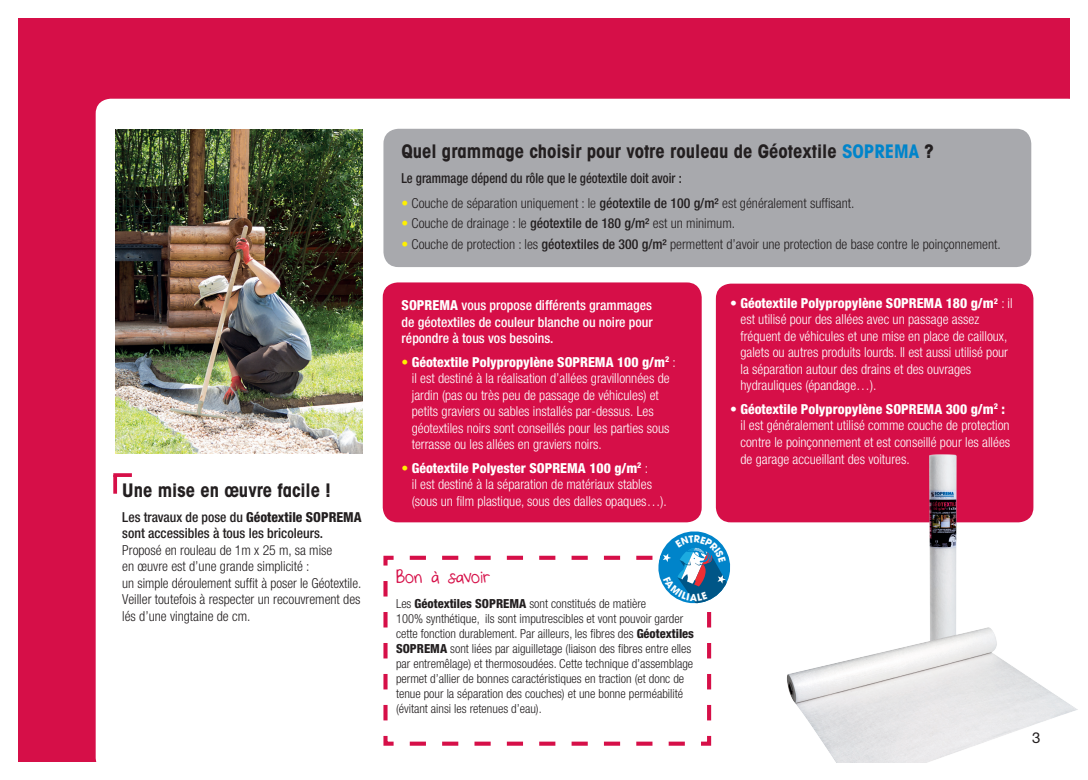
<style>
.page{position:relative;width:1088px;height:780px;background:#fff}
.page>*{position:absolute;margin:0;border:0;box-sizing:border-box;transform-origin:0 0}
.t1{font:700 condensed 18.75px "Avant Garde";color:#231f20}
.t2{font:17.75px "Beautiful Every Time";color:#d60f48}
.t3{font:15px "Helvetica Neue";color:#231f20}
.t4{font:300 condensed 13.75px/16.5px "Helvetica Neue";color:#fff}
.t5{font:300 condensed 13.75px/16.5px "Helvetica Neue";color:#231f20}
.t6{font:500 condensed 13.75px/16.5px "Helvetica Neue";color:#fff;text-align:justify}
.t7{font:500 condensed 13.75px/16.5px "Helvetica Neue";color:#231f20}
.t8{font:500 condensed 13.75px "Helvetica Neue";color:#231f20;scale:.92 1}
.t9{font:300 condensed 12.5px/15px "Helvetica Neue";color:#231f20}
.s1{font-weight:800}
.s2{color:#0084ca}
.s3{color:#fff101}
.s4{font-weight:500}
</style>
<div class="page">
<div style="left:18px;top:18px;width:1052px;height:743px;background:#d60f48"></div>
<div style="left:96px;top:99px;width:986px;height:673px;background:#fff;border-radius:15px"></div>
<div style="left:383px;top:129px;width:648px;height:138px;background:#a8a9ad;border-radius:15px"></div>
<div style="left:716px;top:283px;width:317px;height:239px;background:#d60f48;border-radius:15px"></div>
<div style="left:383px;top:282px;width:319px;height:240px;background:#d60f48;border-radius:15px"></div>
<img style="left:115px;top:129px;width:247px;height:325px">
<svg style="left:383px;top:555px;width:329px;height:191px"></svg>
<svg style="left:113px;top:477px;width:4px;height:16px"></svg>
<svg style="left:113px;top:473px;width:19px;height:4px"></svg>
<img style="left:759px;top:454px;width:319px;height:308px">
<svg style="left:402px;top:531px;width:329px;height:189px"></svg>
<h1 class="t1" style="left:122px;top:478px;width:210px">Une mise en œuvre facile !</h1>
<p class="t7" style="left:122px;top:508px;width:241px">Les travaux de pose du <span class="s1">Géotextile SOPREMA </span>sont accessibles à tous les bricoleurs.</p>
<p class="t5" style="left:122px;top:541px;width:241px">Proposé en rouleau de 1m x 25 m, sa mise<br>en œuvre est d’une grande simplicité :<br>un simple déroulement suffit à poser le Géotextile.<br>Veiller toutefois à respecter un recouvrement des lés d’une vingtaine de cm.</p>
<h1 class="t1" style="left:401px;top:139px;width:534px">Quel grammage choisir pour votre rouleau de Géotextile <span class="s2">SOPREMA</span> ?</h1>
<p class="t8" style="left:401px;top:170px;width:306px">Le grammage dépend du rôle que le géotextile doit avoir :</p>
<p class="t5" style="left:401px;top:195px;width:455px"><span class="s3">•</span> Couche de séparation uniquement : le <span class="s4">géotextile de 100 g/m²</span> est généralement suffisant.</p>
<p class="t5" style="left:401px;top:215px;width:335px"><span class="s3">•</span> Couche de drainage : le <span class="s4">géotextile de 180 g/m²</span> est un minimum.</p>
<p class="t5" style="left:401px;top:235px;width:601px"><span class="s3">•</span> Couche de protection : les <span class="s4">géotextiles de 300 g/m²</span> permettent d’avoir une protection de base contre le poinçonnement.</p>
<p class="t6" style="left:402px;top:297px;width:253px"><span class="s1">SOPREMA</span> vous propose différents grammages de géotextiles de couleur blanche ou noire pour répondre à tous vos besoins.</p>
<p class="t4" style="left:412px;top:353px;width:265px;text-indent:-10px"><span class="s3">•</span> <span class="s1">Géotextile Polypropylène SOPREMA 100 g/m</span><sup>2</sup> : il est destiné à la réalisation d’allées gravillonnées de jardin (pas ou très peu de passage de véhicules) et petits graviers ou sables installés par-dessus. Les géotextiles noirs sont conseillés pour les parties sous terrasse ou les allées en graviers noirs.</p>
<p class="t4" style="left:412px;top:459px;width:256px;text-indent:-10px"><span class="s3">•</span> <span class="s1">Géotextile Polyester SOPREMA 100 g/m</span><sup>2</sup> :<br>il est destiné à la séparation de matériaux stables (sous un film plastique, sous des dalles opaques…).</p>
<p class="t4" style="left:740px;top:295px;width:274px;text-indent:-10px">• <span class="s1">Géotextile Polypropylène SOPREMA 180 g/m</span><sup>2</sup> : il est utilisé pour des allées avec un passage assez fréquent de véhicules et une mise en place de cailloux, galets ou autres produits lourds. Il est aussi utilisé pour la séparation autour des drains et des ouvrages hydrauliques (épandage…).</p>
<p class="t4" style="left:740px;top:401px;width:271px;text-indent:-10px">• <span class="s1">Géotextile Polypropylène SOPREMA 300 g/m</span><sup>2</sup> <span class="s1">: </span>il est généralement utilisé comme couche de protection contre le poinçonnement et est conseillé pour les allées de garage accueillant des voitures.</p>
<p class="t2" style="left:396px;top:566px;width:96px">Bon à savoir</p>
<p class="t9" style="left:396px;top:596px;width:300px">Les <span class="s1">Géotextiles SOPREMA</span> sont constitués de matière<br>100% synthétique, ils sont imputrescibles et vont pouvoir garder cette fonction durablement. Par ailleurs, les fibres des <span class="s1">Géotextiles SOPREMA</span> sont liées par aiguilletage (liaison des fibres entre elles par entremêlage) et thermosoudées. Cette technique d’assemblage permet d’allier de bonnes caractéristiques en traction (et donc de tenue pour la séparation des couches) et une bonne perméabilité (évitant ainsi les retenues d’eau).</p>
<p class="t3" style="left:1032px;top:728px;width:10px">3</p>
</div>
